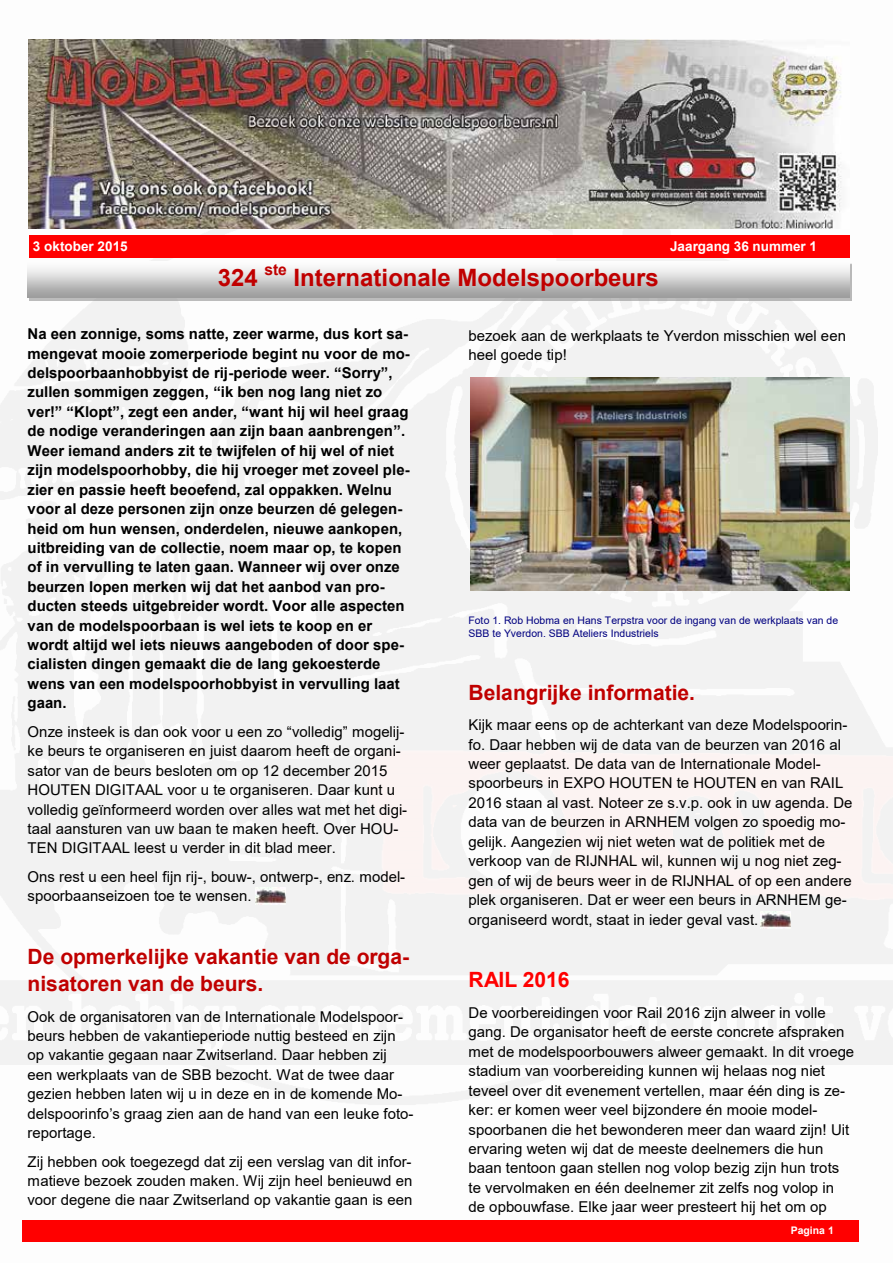
<style>
.page{position:relative;width:893px;height:1263px;background:#fff}
.page>*{position:absolute;margin:0;border:0;box-sizing:border-box;transform-origin:0 0}
.t1{font:700 24px "Arial";color:#c00000}
.t2{font:700 21px/27.3px "Arial";color:#c00000}
.t3{font:700 21px "Arial";color:#f00}
.t4{font:700 15.6px "Arial";color:#c00000}
.t5{font:15px/19.5px "Arial";color:#000}
.t6{font:700 15px/19.4px "Arial";color:#000}
.t7{font:700 13.5px "Arial";letter-spacing:.005em;color:#fff}
.t8{font:10.5px/13.6px "Arial";color:#000080}
.t9{font:700 10.5px "Arial";letter-spacing:-.005em;color:#fff}
</style>
<div class="page">
<img style="left:0;top:39px;width:893px;height:1182px">
<img style="left:255px;top:887px;width:30px;height:17px">
<img style="left:29px;top:39px;width:820px;height:189px">
<div style="left:29px;top:235px;width:820px;height:23px;background:#f00"></div>
<img style="left:29px;top:264px;width:822px;height:36px">
<div style="left:28px;top:261px;width:821px;height:36px;background:linear-gradient(to bottom,#fff,#9f9f9f)"></div>
<div style="left:22px;top:1221px;width:837px;height:21px;background:#f00"></div>
<img style="left:470px;top:377px;width:379px;height:213px">
<img style="left:760px;top:912px;width:30px;height:17px">
<p class="t7" style="left:33px;top:237px;width:96px">3 oktober 2015</p>
<p class="t7" style="left:670px;top:237px;width:149px">Jaargang 36 nummer 1</p>
<h1 class="t1" style="left:218px;top:261px;width:41px">324</h1>
<p class="t4" style="left:264px;top:259px;width:24px">ste</p>
<h1 class="t1" style="left:294px;top:261px;width:367px">Internationale Modelspoorbeurs</h1>
<p class="t6" style="left:28px;top:324px;width:384px">Na een zonnige, soms natte, zeer warme, dus kort sa&shy;mengevat mooie zomerperiode begint nu voor de mo&shy;delspoorbaanhobbyist de rij-periode weer. “Sorry”, zullen sommigen zeggen, “ik ben nog lang niet zo ver!” “Klopt”, zegt een ander, “want hij wil heel graag de nodige veranderingen aan zijn baan aanbrengen”.<br>Weer iemand anders zit te twijfelen of hij wel of niet zijn modelspoorhobby, die hij vroeger met zoveel ple&shy;zier en passie heeft beoefend, zal oppakken. Welnu voor al deze personen zijn onze beurzen dé gelegen&shy;heid om hun wensen, onderdelen, nieuwe aankopen, uitbreiding van de collectie, noem maar op, te kopen of in vervulling te laten gaan. Wanneer wij over onze beurzen lopen merken wij dat het aanbod van pro&shy;ducten steeds uitgebreider wordt. Voor alle aspecten van de modelspoorbaan is wel iets te koop en er wordt altijd wel iets nieuws aangeboden of door spe&shy;cialisten dingen gemaakt die de lang gekoesterde wens van een modelspoorhobbyist in vervulling laat gaan.</p>
<p class="t5" style="left:28px;top:722px;width:381px">Onze insteek is dan ook voor u een zo “volledig” mogelij&shy;ke beurs te organiseren en juist daarom heeft de organi&shy;sator van de beurs besloten om op 12 december 2015<br>HOUTEN DIGITAAL voor u te organiseren. Daar kunt u volledig geïnformeerd worden over alles wat met het digi&shy;taal aansturen van uw baan te maken heeft. Over HOU-TEN DIGITAAL leest u verder in dit blad meer.</p>
<p class="t5" style="left:28px;top:867px;width:379px">Ons rest u een heel fijn rij-, bouw-, ontwerp-, enz. model&shy;spoorbaanseizoen toe te wensen.</p>
<h2 class="t2" style="left:28px;top:943px;width:383px">De opmerkelijke vakantie van de orga&shy;nisatoren van de beurs.</h2>
<p class="t5" style="left:28px;top:1007px;width:387px">Ook de organisatoren van de Internationale Modelspoor&shy;beurs hebben de vakantieperiode nuttig besteed en zijn op vakantie gegaan naar Zwitserland. Daar hebben zij een werkplaats van de SBB bezocht. Wat de twee daar gezien hebben laten wij u in deze en in de komende Mo&shy;delspoorinfo’s graag zien aan de hand van een leuke foto&shy;reportage.</p>
<p class="t5" style="left:28px;top:1151px;width:386px;text-align:justify">Zij hebben ook toegezegd dat zij een verslag van dit infor&shy;matieve bezoek zouden maken. Wij zijn heel benieuwd en voor degene die naar Zwitserland op vakantie gaan is een</p>
<p class="t5" style="left:469px;top:326px;width:379px">bezoek aan de werkplaats te Yverdon misschien wel een heel goede tip!</p>
<p class="t8" style="left:469px;top:613px;width:371px">Foto 1. Rob Hobma en Hans Terpstra voor de ingang van de werkplaats van de<br>SBB te Yverdon. SBB Ateliers Industriels</p>
<h2 class="t2" style="left:469px;top:679px;width:228px">Belangrijke informatie.</h2>
<p class="t5" style="left:469px;top:715px;width:385px">Kijk maar eens op de achterkant van deze Modelspoorin&shy;fo. Daar hebben wij de data van de beurzen van 2016 al weer geplaatst. De data van de Internationale Model&shy;spoorbeurs in EXPO HOUTEN te HOUTEN en van RAIL 2016 staan al vast. Noteer ze s.v.p. ook in uw agenda. De data van de beurzen in ARNHEM volgen zo spoedig mo&shy;gelijk. Aangezien wij niet weten wat de politiek met de verkoop van de RIJNHAL wil, kunnen wij u nog niet zeg&shy;gen of wij de beurs weer in de RIJNHAL of op een andere plek organiseren. Dat er weer een beurs in ARNHEM ge&shy;organiseerd wordt, staat in ieder geval vast.</p>
<h2 class="t3" style="left:469px;top:965px;width:103px">RAIL 2016</h2>
<p class="t5" style="left:469px;top:1003px;width:387px">De voorbereidingen voor Rail 2016 zijn alweer in volle gang. De organisator heeft de eerste concrete afspraken met de modelspoorbouwers alweer gemaakt. In dit vroege stadium van voorbereiding kunnen wij helaas nog niet teveel over dit evenement vertellen, maar één ding is ze&shy;ker: er komen weer veel bijzondere én mooie model&shy;spoorbanen die het bewonderen meer dan waard zijn! Uit ervaring weten wij dat de meeste deelnemers die hun baan tentoon gaan stellen nog volop bezig zijn hun trots te vervolmaken en één deelnemer zit zelfs nog volop in de opbouwfase. Elke jaar weer presteert hij het om op</p>
<p class="t9" style="left:791px;top:1223px;width:45px">Pagina 1</p>
</div>
